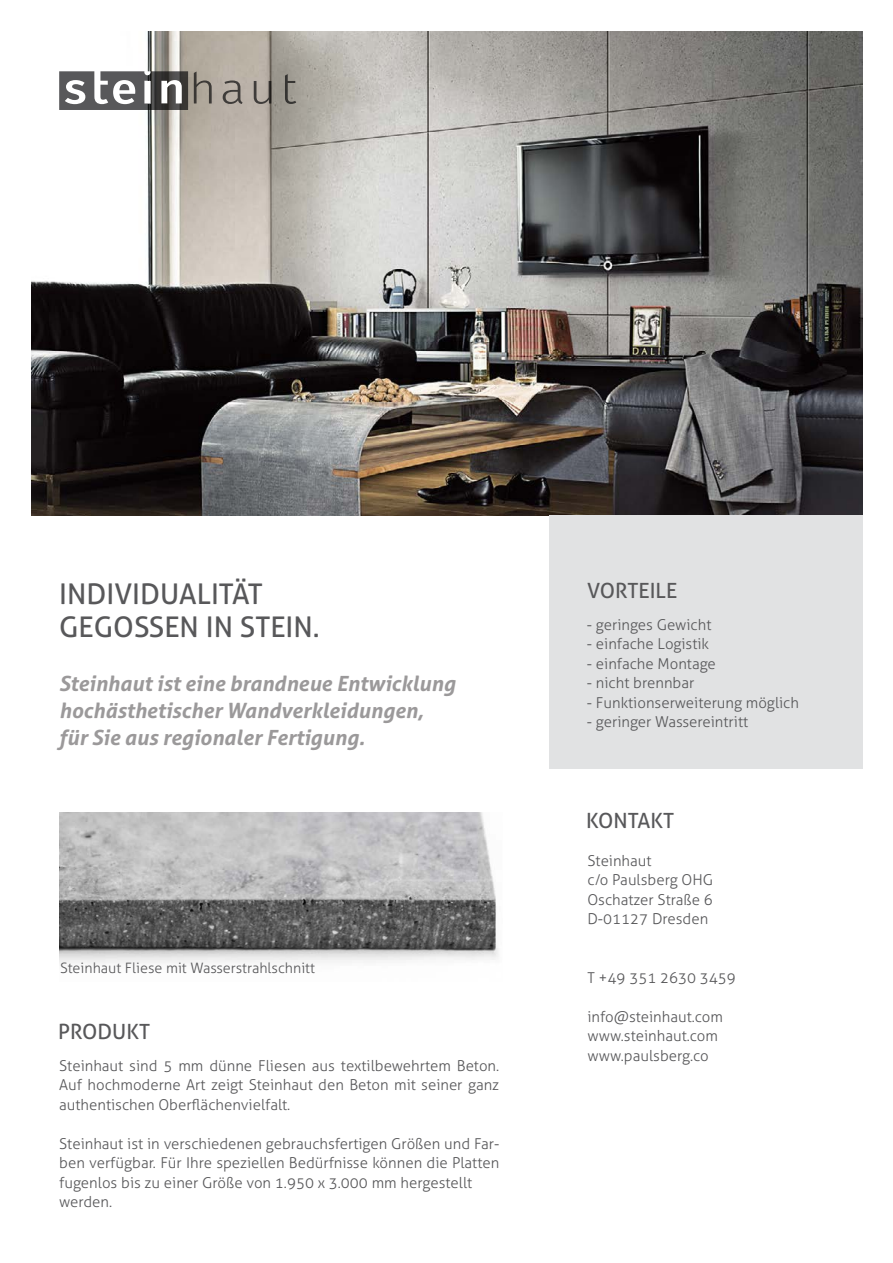
<style>
.page{position:relative;width:893px;height:1263px;background:#fff}
.page>*{position:absolute;margin:0;border:0;box-sizing:border-box;transform-origin:0 0}
.t1{font:28.5px/33px "Aller";color:#58585a}
.t2{font:italic 700 21px/27px "Aller";color:#9b999a}
.t3{font:21px "Aller";color:#58585a}
.t4{font:300 15px/19.5px "Aller";color:#58585a}
.t5{font:300 14.4px "Aller";color:#58585a}
</style>
<div class="page">
<img style="left:31px;top:32px;width:832px;height:483px">
<div style="left:549px;top:515px;width:314px;height:254px;background:#e1e2e3"></div>
<img style="left:59px;top:812px;width:440px;height:152px">
<svg style="left:194px;top:71px;width:18px;height:32px"></svg>
<svg style="left:285px;top:74px;width:11px;height:30px"></svg>
<svg style="left:254px;top:81px;width:17px;height:23px"></svg>
<svg style="left:223px;top:80px;width:20px;height:24px"></svg>
<svg style="left:59px;top:71px;width:129px;height:39px"></svg>
<h1 class="t1" style="left:59px;top:577px;width:262px">INDIVIDUALITÄT<br>GEGOSSEN IN STEIN.</h1>
<h2 class="t2" style="left:59px;top:669px;width:398px">Steinhaut ist eine brandneue Entwicklung hochästhetischer Wandverkleidungen, für Sie aus regionaler Fertigung.</h2>
<p class="t5" style="left:60px;top:959px;width:256px">Steinhaut Fliese mit Wasserstrahlschnitt</p>
<h2 class="t3" style="left:58px;top:1019px;width:93px">PRODUKT</h2>
<p class="t4" style="left:59px;top:1055px;width:442px;text-align:justify">Steinhaut sind 5 mm dünne Fliesen aus textilbewehrtem Beton.<br>Auf hochmoderne Art zeigt Steinhaut den Beton mit seiner ganz authentischen Oberflächenvielfalt.</p>
<p class="t4" style="left:59px;top:1133px;width:442px">Steinhaut ist in verschiedenen gebrauchsfertigen Größen und Far&shy;ben verfügbar. Für Ihre speziellen Bedürfnisse können die Platten fugenlos bis zu einer Größe von 1.950 x 3.000 mm hergestellt werden.</p>
<h2 class="t3" style="left:587px;top:578px;width:91px">VORTEILE</h2>
<p class="t4" style="left:587px;top:615px;width:126px">- geringes Gewicht</p>
<p class="t4" style="left:587px;top:634px;width:124px">- einfache Logistik</p>
<p class="t4" style="left:587px;top:654px;width:131px">- einfache Montage</p>
<p class="t4" style="left:587px;top:673px;width:109px">- nicht brennbar</p>
<p class="t4" style="left:587px;top:693px;width:214px">- Funktionserweiterung möglich</p>
<p class="t4" style="left:587px;top:712px;width:163px">- geringer Wassereintritt</p>
<h2 class="t3" style="left:586px;top:807px;width:89px">KONTAKT</h2>
<p class="t4" style="left:587px;top:851px;width:127px">Steinhaut<br>c/o Paulsberg OHG<br>Oschatzer Straße 6<br>D-01127 Dresden</p>
<p class="t4" style="left:587px;top:968px;width:150px">T +49 351 2630 3459</p>
<p class="t4" style="left:587px;top:1007px;width:137px">info@steinhaut.com www.steinhaut.com www.paulsberg.co</p>
</div>
